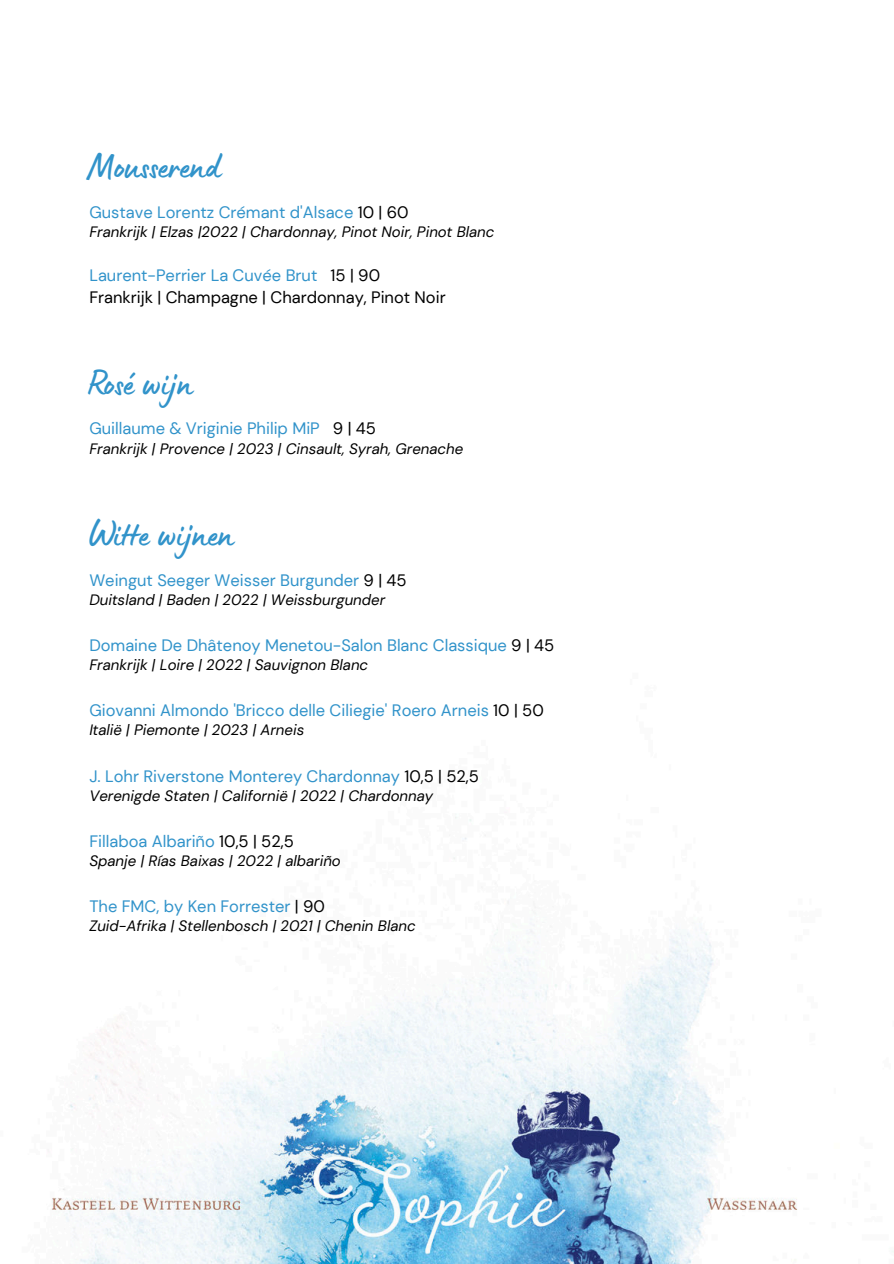
<style>
.page{position:relative;width:894px;height:1264px;background:#fff}
.page>*{position:absolute;margin:0;border:0;box-sizing:border-box;transform-origin:0 0}
.t1{font:37.5px "Lumios Marker";color:#3193ca}
.t2{font:16.5px "DM Sans";color:#3193ca}
.t3{font:16.5px/22.5px "DM Sans";color:#000}
.t4{font:italic 15px "DM Sans";color:#000}
.s1{color:#000}
.s2{color:#3193ca}
</style>
<div class="page">
<img style="left:51px;top:817px;width:842px;height:446px">
<h1 class="t1" style="left:89px;top:142px;width:133px">Mousserend</h1>
<p class="t2" style="left:89px;top:202px;width:320px">Gustave Lorentz Crémant d'Alsace <span class="s1">10 | 60</span></p>
<p class="t4" style="left:89px;top:222px;width:406px">Frankrijk | Elzas |2022 | Chardonnay, Pinot Noir, Pinot Blanc</p>
<p class="t3" style="left:89px;top:264px;width:358px"><span class="s2">Laurent-Perrier La Cuvée Brut</span> 15 | 90<br>Frankrijk | Champagne | Chardonnay, Pinot Noir</p>
<h1 class="t1" style="left:89px;top:359px;width:105px">Rosé wijn</h1>
<p class="t2" style="left:89px;top:418px;width:288px">Guillaume &amp; Vriginie Philip MiP <span class="s1">9 | 45</span></p>
<p class="t4" style="left:89px;top:439px;width:375px">Frankrijk | Provence | 2023 | Cinsault, Syrah, Grenache</p>
<h1 class="t1" style="left:89px;top:510px;width:146px">Witte wijnen</h1>
<p class="t2" style="left:89px;top:570px;width:319px">Weingut Seeger Weisser Burgunder <span class="s1">9 | 45</span></p>
<p class="t4" style="left:89px;top:590px;width:297px">Duitsland | Baden | 2022 | Weissburgunder</p>
<p class="t2" style="left:89px;top:635px;width:466px">Domaine De Dhâtenoy Menetou-Salon Blanc Classique <span class="s1">9 | 45</span></p>
<p class="t4" style="left:89px;top:655px;width:280px">Frankrijk | Loire | 2022 | Sauvignon Blanc</p>
<p class="t2" style="left:89px;top:700px;width:456px">Giovanni Almondo 'Bricco delle Ciliegie' Roero Arneis <span class="s1">10 | 50</span></p>
<p class="t4" style="left:89px;top:721px;width:216px">Italië | Piemonte | 2023 | Arneis</p>
<p class="t2" style="left:89px;top:765px;width:391px">J. Lohr Riverstone Monterey Chardonnay <span class="s1">10,5 | 52,5</span></p>
<p class="t4" style="left:89px;top:786px;width:345px">Verenigde Staten | Californië | 2022 | Chardonnay</p>
<p class="t2" style="left:89px;top:831px;width:206px">Fillaboa Albariño <span class="s1">10,5 | 52,5</span></p>
<p class="t4" style="left:89px;top:851px;width:253px">Spanje | Rías Baixas | 2022 | albariño</p>
<p class="t2" style="left:89px;top:896px;width:237px">The FMC, by Ken Forrester <span class="s1">| 90</span></p>
<p class="t4" style="left:89px;top:916px;width:327px">Zuid-Afrika | Stellenbosch | 2021 | Chenin Blanc</p>
</div>
